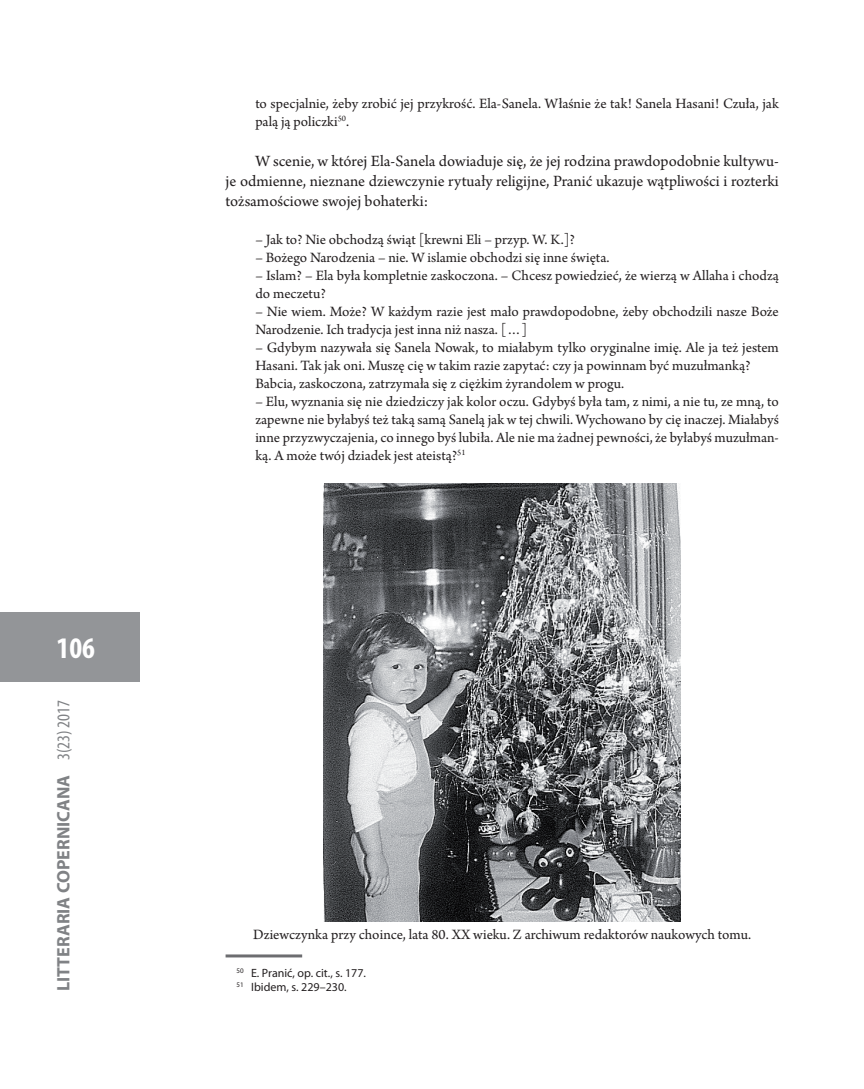
<style>
.page{position:relative;width:864px;height:1089px;background:#fff}
.page>*{position:absolute;margin:0;border:0;box-sizing:border-box;transform-origin:0 0}
.t1{font:700 condensed 30px "Myriad Pro";color:#fff}
.t2{font:700 18px "Myriad Pro";color:#808285}
.t3{font:16.5px/20.1px "Arno Pro";letter-spacing:-.005em;color:#231f20;text-align:justify}
.t4{font:15px/18px "Arno Pro";color:#231f20}
.t5{font:12px/14.4px "Myriad Pro";color:#231f20}
.s1{font-weight:400;font-stretch:condensed}
</style>
<div class="page">
<div style="left:0;top:612px;width:139px;height:69px;background:#939598"></div>
<img style="left:323px;top:483px;width:357px;height:438px">
<hr style="left:225px;top:954px;width:77px;height:3px;background:#6c6d70">
<h1 class="t1" style="left:57px;top:629px;width:40px">106</h1>
<p class="t2" style="left:52px;top:991px;width:293px;rotate:-90deg">LITTERARIA COPERNICANA <span class="s1">3(23) 2017</span></p>
<p class="t4" style="left:255px;top:95px;width:524px">to specjalnie, żeby zrobić jej przykrość. Ela-Sanela. Właśnie że tak! Sanela Hasani! Czuła, jak palą ją policzki<sup>50</sup>.</p>
<p class="t3" style="left:225px;top:152px;width:554px;text-indent:30px">W scenie, w której Ela-Sanela dowiaduje się, że jej rodzina prawdopodobnie kultywu&shy;je odmienne, nieznane dziewczynie rytuały religijne, Pranić ukazuje wątpliwości i rozterki tożsamościowe swojej bohaterki:</p>
<p class="t4" style="left:255px;top:231px;width:321px">– Jak to? Nie obchodzą świąt [krewni Eli – przyp. W. K.]?</p>
<p class="t4" style="left:255px;top:249px;width:355px">– Bożego Narodzenia – nie. W islamie obchodzi się inne święta.</p>
<p class="t4" style="left:255px;top:267px;width:525px">– Islam? – Ela była kompletnie zaskoczona. – Chcesz powiedzieć, że wierzą w Allaha i chodzą do meczetu?</p>
<p class="t4" style="left:255px;top:303px;width:525px">– Nie wiem. Może? W każdym razie jest mało prawdopodobne, żeby obchodzili nasze Boże<br>Narodzenie. Ich tradycja jest inna niż nasza. […]</p>
<p class="t4" style="left:255px;top:339px;width:525px">– Gdybym nazywała się Sanela Nowak, to miałabym tylko oryginalne imię. Ale ja też jestem<br>Hasani. Tak jak oni. Muszę cię w takim razie zapytać: czy ja powinnam być muzułmanką?<br>Babcia, zaskoczona, zatrzymała się z ciężkim żyrandolem w progu.</p>
<p class="t4" style="left:255px;top:393px;width:525px;text-align:justify">– Elu, wyznania się nie dziedziczy jak kolor oczu. Gdybyś była tam, z nimi, a nie tu, ze mną, to zapewne nie byłabyś też taką samą Sanelą jak w tej chwili. Wychowano by cię inaczej. Miałabyś inne przyzwyczajenia, co innego byś lubiła. Ale nie ma żadnej pewności, że byłabyś muzułman&shy;ką. A może twój dziadek jest ateistą?<sup>51</sup></p>
<p class="t4" style="left:253px;top:926px;width:499px">Dziewczynka przy choince, lata 80. XX wieku. Z archiwum redaktorów naukowych tomu.</p>
<p class="t5" style="left:236px;top:965px;width:131px"><sup>50</sup> E. Pranić, op. cit., s. 177.<br><sup>51</sup> Ibidem, s. 229–230.</p>
</div>
